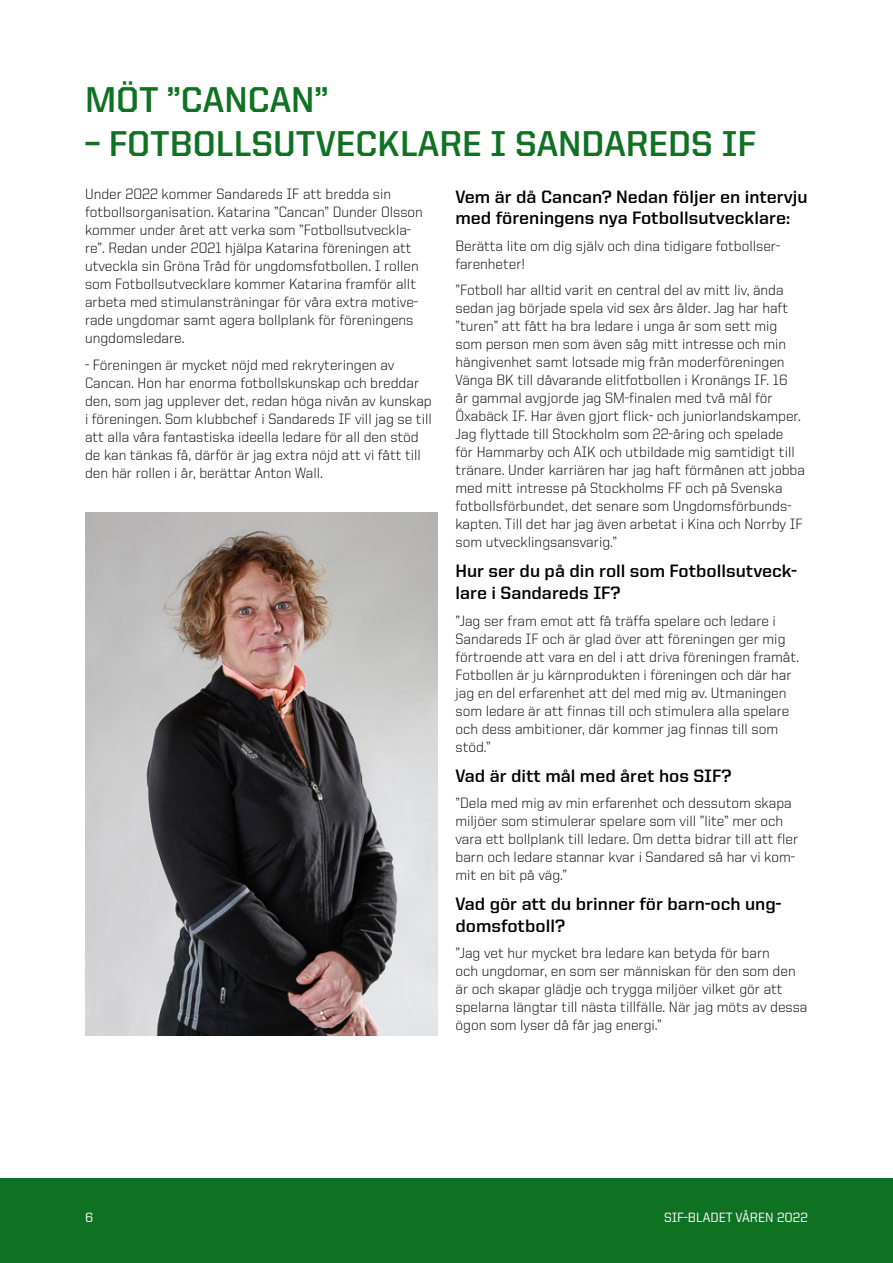
<style>
.page{position:relative;width:893px;height:1263px;background:#fff}
.page>*{position:absolute;margin:0;border:0;box-sizing:border-box;transform-origin:0 0}
.t1{font:700 36px "United Sans Reg";color:#0f7223}
.t2{font:700 18px/21.6px "United Sans Reg";color:#000}
.t3{font:300 15px/18px "United Sans Reg";color:#000}
.t4{font:500 13.5px "United Sans Reg";color:#fff}
</style>
<div class="page">
<img style="left:85px;top:512px;width:352px;height:523px">
<div style="left:0;top:1178px;width:893px;height:85px;background:#0f7223"></div>
<h1 class="t1" style="left:85px;top:80px;width:245px">MÖT ”CANCAN”</h1>
<h1 class="t1" style="left:85px;top:124px;width:673px">– FOTBOLLSUTVECKLARE I SANDAREDS IF</h1>
<p class="t3" style="left:85px;top:185px;width:339px">Under 2022 kommer Sandareds IF att bredda sin fotbollsorganisation. Katarina ”Cancan” Dunder Olsson kommer under året att verka som ”Fotbollsutveckla&shy;re”. Redan under 2021 hjälpa Katarina föreningen att utveckla sin Gröna Tråd för ungdomsfotbollen. I rollen som Fotbollsutvecklare kommer Katarina framför allt arbeta med stimulansträningar för våra extra motive&shy;rade ungdomar samt agera bollplank för föreningens ungdomsledare.</p>
<p class="t3" style="left:85px;top:355px;width:348px">- Föreningen är mycket nöjd med rekryteringen av Cancan. Hon har enorma fotbollskunskap och breddar den, som jag upplever det, redan höga nivån av kunskap i föreningen. Som klubbchef i Sandareds IF vill jag se till att alla våra fantastiska ideella ledare för all den stöd de kan tänkas få, därför är jag extra nöjd att vi fått till den här rollen i år, berättar Anton Wall.</p>
<p class="t2" style="left:455px;top:185px;width:354px">Vem är då Cancan? Nedan följer en intervju med föreningens nya Fotbollsutvecklare:</p>
<p class="t3" style="left:455px;top:237px;width:326px">Berätta lite om dig själv och dina tidigare fotbollser&shy;farenheter!</p>
<p class="t3" style="left:455px;top:281px;width:351px">”Fotboll har alltid varit en central del av mitt liv, ända sedan jag började spela vid sex års ålder. Jag har haft ”turen” att fått ha bra ledare i unga år som sett mig som person men som även såg mitt intresse och min hängivenhet samt lotsade mig från moderföreningen Vänga BK till dåvarande elitfotbollen i Kronängs IF. 16<br>år gammal avgjorde jag SM-finalen med två mål för Öxabäck IF. Har även gjort flick- och juniorlandskamper.<br>Jag flyttade till Stockholm som 22-åring och spelade<br>för Hammarby och AIK och utbildade mig samtidigt till tränare. Under karriären har jag haft förmånen att jobba med mitt intresse på Stockholms FF och på Svenska fotbollsförbundet, det senare som Ungdomsförbunds&shy;kapten. Till det har jag även arbetat i Kina och Norrby IF som utvecklingsansvarig.”</p>
<p class="t2" style="left:455px;top:560px;width:343px">Hur ser du på din roll som Fotbollsutveck&shy;lare i Sandareds IF?</p>
<p class="t3" style="left:455px;top:611px;width:345px">”Jag ser fram emot att få träffa spelare och ledare i Sandareds IF och är glad över att föreningen ger mig förtroende att vara en del i att driva föreningen framåt.<br>Fotbollen är ju kärnprodukten i föreningen och där har jag en del erfarenhet att del med mig av. Utmaningen som ledare är att finnas till och stimulera alla spelare och dess ambitioner, där kommer jag finnas till som stöd.”</p>
<p class="t2" style="left:455px;top:764px;width:278px">Vad är ditt mål med året hos SIF?</p>
<p class="t3" style="left:455px;top:794px;width:344px">”Dela med mig av min erfarenhet och dessutom skapa miljöer som stimulerar spelare som vill ”lite” mer och vara ett bollplank till ledare. Om detta bidrar till att fler barn och ledare stannar kvar i Sandared så har vi kom&shy;mit en bit på väg.”</p>
<p class="t2" style="left:455px;top:893px;width:327px">Vad gör att du brinner för barn-och ung&shy;domsfotboll?</p>
<p class="t3" style="left:455px;top:944px;width:353px">”Jag vet hur mycket bra ledare kan betyda för barn<br>och ungdomar, en som ser människan för den som den är och skapar glädje och trygga miljöer vilket gör att spelarna längtar till nästa tillfälle. När jag möts av dessa ögon som lyser då får jag energi.”</p>
<p class="t4" style="left:85px;top:1210px;width:10px">6</p>
<p class="t4" style="left:664px;top:1210px;width:145px">SIF-BLADET VÅREN 2022</p>
</div>
